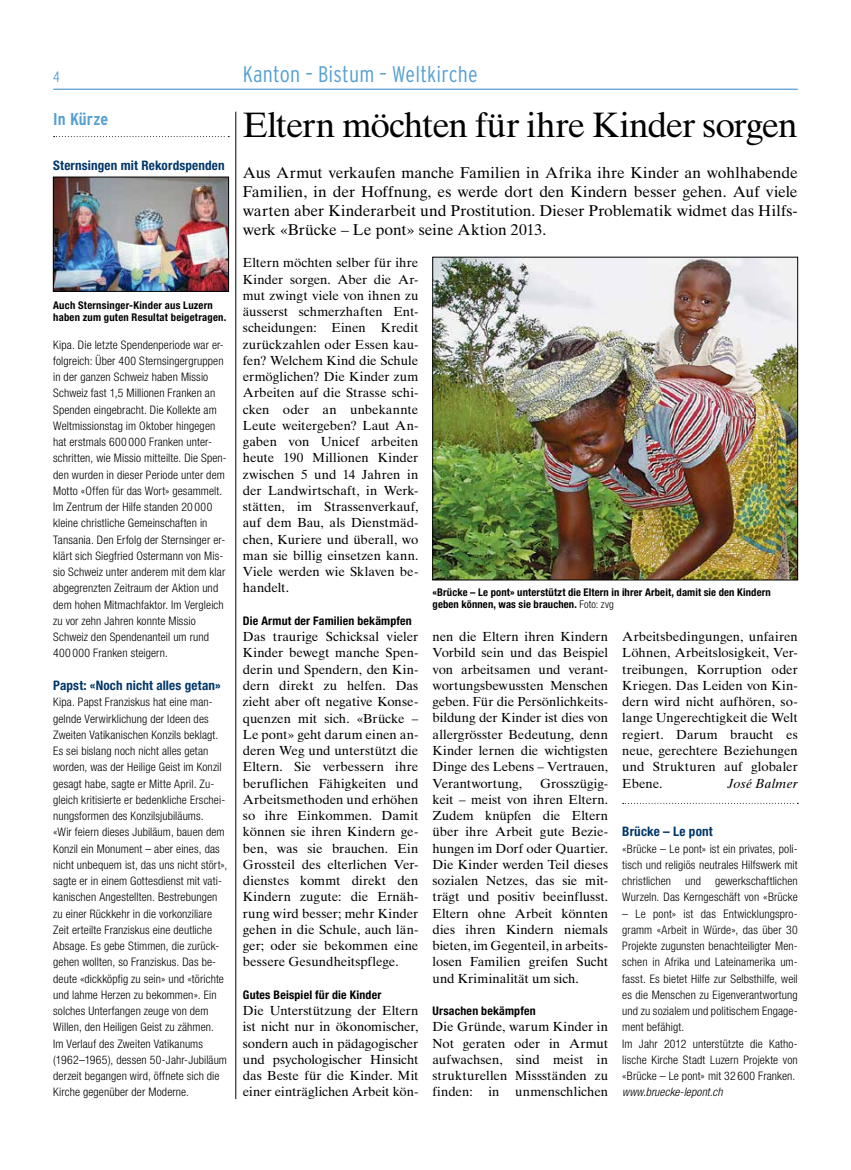
<style>
.page{position:relative;width:851px;height:1170px;background:#fff}
.page>*{position:absolute;margin:0;border:0;box-sizing:border-box;transform-origin:0 0}
.t1{font:35.25px "Times Ten LT Std";letter-spacing:-.03em;color:#000}
.t2{font:300 condensed 22.5px "Interstate";letter-spacing:.01em;color:#56a0d3}
.t3{font:700 condensed 17.12px "Interstate";letter-spacing:.005em;color:#56a0d3}
.t4{font:15.62px/18.8px "Times Ten LT Std";color:#000;text-align:justify}
.t5{font:300 condensed 15px "Interstate";color:#56a0d3}
.t6{font:13.12px/16.2px "Times Ten LT Std";letter-spacing:-.005em;color:#000;text-align:justify}
.t7{font:700 condensed 13.12px "Helvetica Neue LT Std";letter-spacing:.015em;color:#003768}
.t8{font:italic 13.12px "Times Ten LT Std";letter-spacing:.015em;color:#000}
.t9{font:700 condensed 11.88px "Helvetica Neue LT Std";letter-spacing:.015em;color:#000}
.t10{font:300 condensed 11.75px/16.2px "Helvetica Neue LT Std";letter-spacing:.01em;color:#000}
.t11{font:italic 300 condensed 11.75px "Helvetica Neue LT Std";letter-spacing:.01em;color:#000}
.t12{font:700 condensed 10.62px/12.8px "Helvetica Neue LT Std";letter-spacing:.015em;color:#000}
.s1{font-weight:300}
</style>
<div class="page">
<hr style="left:235px;top:112px;width:1px;height:986px;background:#000">
<hr style="left:53px;top:89px;width:744px;height:1px;background:#56a0d3">
<svg style="left:54px;top:136px;width:175px;height:1px"></svg>
<img style="left:434px;top:259px;width:361px;height:319px">
<div style="left:432px;top:257px;width:365px;height:323px;border:1px solid #000"></div>
<img style="left:55px;top:179px;width:172px;height:110px">
<div style="left:53px;top:177px;width:176px;height:114px;border:1px solid #000"></div>
<p class="t5" style="left:53px;top:68px;width:8px">4</p>
<h2 class="t2" style="left:243px;top:62px;width:236px">Kanton – Bistum – Weltkirche</h2>
<h3 class="t3" style="left:53px;top:110px;width:56px">In Kürze</h3>
<p class="t7" style="left:53px;top:157px;width:173px">Sternsingen mit Rekordspenden</p>
<h1 class="t1" style="left:243px;top:104px;width:556px">Eltern möchten für ihre Kinder sorgen</h1>
<p class="t4" style="left:243px;top:164px;width:556px">Aus Armut verkaufen manche Familien in Afrika ihre Kinder an wohlhabende Familien, in der Hoffnung, es werde dort den Kindern besser gehen. Auf viele warten aber Kinderarbeit und Prostitution. Dieser Problematik widmet das Hilfs&shy;werk «Brücke – Le pont» seine Aktion 2013.</p>
<p class="t6" style="left:243px;top:254px;width:177px">Eltern möchten selber für ihre Kinder sorgen. Aber die Ar&shy;mut zwingt viele von ihnen zu äusserst schmerzhaften Ent&shy;scheidungen: Einen Kredit zurückzahlen oder Essen kau&shy;fen? Welchem Kind die Schule ermöglichen? Die Kinder zum Arbeiten auf die Strasse schi&shy;cken oder an unbekannte Leute weitergeben? Laut An&shy;gaben von Unicef arbeiten heute 190 Millionen Kinder zwischen 5 und 14 Jahren in der Landwirtschaft, in Werk&shy;stätten, im Strassenverkauf, auf dem Bau, als Dienstmäd&shy;chen, Kuriere und überall, wo man sie billig einsetzen kann.<br>Viele werden wie Sklaven be&shy;handelt.</p>
<p class="t9" style="left:243px;top:613px;width:170px">Die Armut der Familien bekämpfen</p>
<p class="t6" style="left:243px;top:628px;width:177px">Das traurige Schicksal vieler Kinder bewegt manche Spen&shy;derin und Spendern, den Kin&shy;dern direkt zu helfen. Das zieht aber oft negative Konse&shy;quenzen mit sich. «Brücke – Le pont» geht darum einen an&shy;deren Weg und unterstützt die Eltern. Sie verbessern ihre beruflichen Fähigkeiten und Arbeitsmethoden und erhöhen so ihre Einkommen. Damit können sie ihren Kindern ge&shy;ben, was sie brauchen. Ein Grossteil des elterlichen Ver&shy;dienstes kommt direkt den Kindern zugute: die Ernäh&shy;rung wird besser; mehr Kinder gehen in die Schule, auch län&shy;ger; oder sie bekommen eine bessere Gesundheitspflege.</p>
<p class="t9" style="left:243px;top:987px;width:140px">Gutes Beispiel für die Kinder</p>
<p class="t6" style="left:243px;top:1002px;width:177px">Die Unterstützung der Eltern ist nicht nur in ökonomischer, sondern auch in pädagogischer und psychologischer Hinsicht das Beste für die Kinder. Mit einer einträglichen Arbeit kön-</p>
<p class="t12" style="left:53px;top:298px;width:174px">Auch Sternsinger-Kinder aus Luzern haben zum guten Resultat beigetragen.</p>
<p class="t10" style="left:53px;top:336px;width:175px">Kipa. Die letzte Spendenperiode war er&shy;folgreich: Über 400 Sternsingergruppen in der ganzen Schweiz haben Missio Schweiz fast 1,5 Millionen Franken an Spenden eingebracht. Die Kollekte am Weltmissionstag im Oktober hingegen hat erstmals 600 000 Franken unter&shy;schritten, wie Missio mitteilte. Die Spen&shy;den wurden in dieser Periode unter dem Motto «Offen für das Wort» gesammelt.<br>Im Zentrum der Hilfe standen 20 000 kleine christliche Gemeinschaften in Tansania. Den Erfolg der Sternsinger er&shy;klärt sich Siegfried Ostermann von Mis&shy;sio Schweiz unter anderem mit dem klar abgegrenzten Zeitraum der Aktion und dem hohen Mitmachfaktor. Im Vergleich zu vor zehn Jahren konnte Missio Schweiz den Spendenanteil um rund 400 000 Franken steigern.</p>
<p class="t7" style="left:53px;top:677px;width:169px">Papst: «Noch nicht alles getan»</p>
<p class="t10" style="left:53px;top:693px;width:176px">Kipa. Papst Franziskus hat eine man&shy;gelnde Verwirklichung der Ideen des Zweiten Vatikanischen Konzils beklagt.<br>Es sei bislang noch nicht alles getan worden, was der Heilige Geist im Konzil gesagt habe, sagte er Mitte April. Zu&shy;gleich kritisierte er bedenkliche Erschei&shy;nungsformen des Konzilsjubiläums.<br>«Wir feiern dieses Jubiläum, bauen dem Konzil ein Monument – aber eines, das nicht unbequem ist, das uns nicht stört», sagte er in einem Gottesdienst mit vati&shy;kanischen Angestellten. Bestrebungen zu einer Rückkehr in die vorkonziliare Zeit erteilte Franziskus eine deutliche Absage. Es gebe Stimmen, die zurück&shy;gehen wollten, so Franziskus. Das be&shy;deute «dickköpfig zu sein» und «törichte und lahme Herzen zu bekommen». Ein solches Unterfangen zeuge von dem Willen, den Heiligen Geist zu zähmen.<br>Im Verlauf des Zweiten Vatikanums (1962–1965), dessen 50-Jahr-Jubiläum derzeit begangen wird, öffnete sich die Kirche gegenüber der Moderne.</p>
<p class="t12" style="left:432px;top:585px;width:339px">«Brücke – Le pont» unterstützt die Eltern in ihrer Arbeit, damit sie den Kindern geben können, was sie brauchen. <span class="s1">Foto: zvg</span></p>
<p class="t6" style="left:432px;top:628px;width:177px">nen die Eltern ihren Kindern Vorbild sein und das Beispiel von arbeitsamen und verant&shy;wortungsbewussten Menschen geben. Für die Persönlichkeits&shy;bildung der Kinder ist dies von allergrösster Bedeutung, denn Kinder lernen die wichtigsten Dinge des Lebens – Vertrauen, Verantwortung,</p>
<p class="t6" style="left:622px;top:628px;width:177px">Arbeitsbedingungen, unfairen Löhnen, Arbeitslosigkeit, Ver&shy;treibungen, Korruption oder Kriegen. Das Leiden von Kin&shy;dern wird nicht aufhören, so&shy;lange Ungerechtigkeit die Welt regiert. Darum braucht es neue, gerechtere Beziehungen und Strukturen auf globaler Ebene.</p>
<p class="t6" style="left:432px;top:774px;width:177px;text-indent:107px">Grosszügig&shy;keit – meist von ihren Eltern.<br>Zudem knüpfen die Eltern über ihre Arbeit gute Bezie&shy;hungen im Dorf oder Quartier.<br>Die Kinder werden Teil dieses sozialen Netzes, das sie mit&shy;trägt und positiv beeinflusst.<br>Eltern ohne Arbeit könnten dies ihren Kindern niemals bieten, im Gegenteil, in arbeits&shy;losen Familien greifen Sucht und Kriminalität um sich.</p>
<p class="t9" style="left:432px;top:1003px;width:105px">Ursachen bekämpfen</p>
<p class="t6" style="left:432px;top:1018px;width:177px">Die Gründe, warum Kinder in Not geraten oder in Armut aufwachsen, sind meist in strukturellen Missständen zu finden: in unmenschlichen</p>
<p class="t8" style="left:727px;top:775px;width:71px">José Balmer</p>
<p class="t7" style="left:622px;top:823px;width:92px">Brücke – Le pont</p>
<p class="t10" style="left:622px;top:840px;width:177px;text-align:justify">«Brücke – Le pont» ist ein privates, poli&shy;tisch und religiös neutrales Hilfswerk mit christlichen und gewerkschaftlichen Wurzeln. Das Kerngeschäft von «Brücke</p>
<p class="t10" style="left:622px;top:905px;width:177px">– Le pont» ist das Entwicklungspro&shy;gramm «Arbeit in Würde», das über 30<br>Projekte zugunsten benachteiligter Men&shy;schen in Afrika und Lateinamerika um&shy;fasst. Es bietet Hilfe zur Selbsthilfe, weil es die Menschen zu Eigenverantwortung und zu sozialem und politischem Engage&shy;ment befähigt.<br>Im Jahr 2012 unterstützte die Katho&shy;lische Kirche Stadt Luzern Projekte von «Brücke – Le pont» mit 32 600 Franken.</p>
<p class="t11" style="left:622px;top:1085px;width:102px">www.bruecke-lepont.ch</p>
</div>
